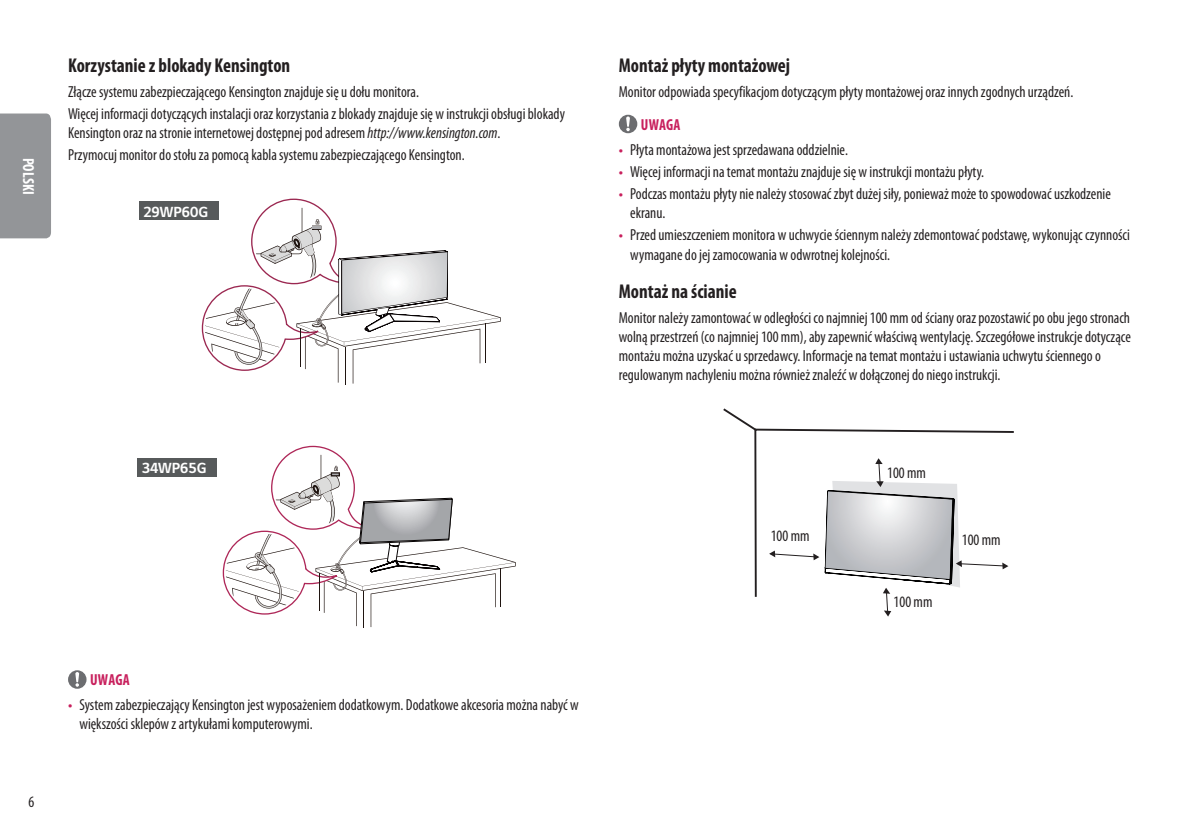
<style>
.page{position:relative;width:1191px;height:840px;background:#fff}
.page>*{position:absolute;margin:0;border:0;box-sizing:border-box;transform-origin:0 0}
.Title3{font:700 condensed 20px "Myriad Pro";color:#231f20;scale:.95 1}
.t1{font:700 16.6px "LG Smart";color:#fff;scale:.95 1}
.Body{font:condensed 16px/19.2px "Myriad Pro";color:#231f20;scale:.95 1}
.Warning{font:700 condensed 16px "Myriad Pro";letter-spacing:.01em;color:#c8205d;scale:.95 1}
.t2{font:700 condensed 16px "Myriad Pro";color:#fff;scale:.95 1}
.s1{font-style:italic}
.s2{font-family:"LG Smart";font-stretch:normal;color:#c8205d}
</style>
<div class="page">
<div style="left:0;top:113px;width:51px;height:125px;background:#939598"></div>
<div style="left:137px;top:458px;width:80px;height:18px;background:#575a5b"></div>
<div style="left:139px;top:201px;width:80px;height:19px;background:#575a5b"></div>
<svg style="left:201px;top:198px;width:299px;height:185px"></svg>
<hr style="left:341px;top:260px;width:1px;height:55px;background:#080304">
<hr style="left:345px;top:347px;width:1px;height:37px;background:#1f1410">
<hr style="left:363px;top:590px;width:1px;height:37px;background:#1f1410">
<svg style="left:222px;top:445px;width:293px;height:181px"></svg>
<hr style="left:485px;top:323px;width:1px;height:39px;background:#1f1410">
<hr style="left:500px;top:568px;width:1px;height:38px;background:#1f1410">
<svg style="left:68px;top:670px;width:18px;height:18px"></svg>
<svg style="left:619px;top:115px;width:18px;height:18px"></svg>
<svg style="left:723px;top:408px;width:290px;height:189px"></svg>
<svg style="left:767px;top:524px;width:52px;height:36px"></svg>
<svg style="left:825px;top:458px;width:183px;height:159px"></svg>
<p class="t2" style="left:38px;top:157px;width:40px;rotate:90deg">POLSKI</p>
<p class="Title3" style="left:68px;top:53px;width:235px">Korzystanie z blokady Kensington</p>
<p class="Body" style="left:68px;top:81px;width:371px">Złącze systemu zabezpieczającego Kensington znajduje się u dołu monitora.</p>
<p class="Body" style="left:68px;top:104px;width:524px">Więcej informacji dotyczących instalacji oraz korzystania z blokady znajduje się w instrukcji obsługi blokady<br>Kensington oraz na stronie internetowej dostępnej pod adresem <span class="s1">http://www.kensington.com</span>.</p>
<p class="Body" style="left:68px;top:145px;width:419px">Przymocuj monitor do stołu za pomocą kabla systemu zabezpieczającego Kensington.</p>
<p class="t1" style="left:143px;top:202px;width:70px">29WP60G</p>
<p class="t1" style="left:142px;top:458px;width:70px">34WP65G</p>
<p class="Body" style="left:28px;top:791px;width:8px">6</p>
<p class="Warning" style="left:90px;top:669px;width:43px">UWAGA</p>
<p class="Body" style="left:79px;top:694px;width:527px;text-indent:-11px"><span class="s2">•</span> System zabezpieczający Kensington jest wyposażeniem dodatkowym. Dodatkowe akcesoria można nabyć w większości sklepów z artykułami komputerowymi.</p>
<p class="Title3" style="left:619px;top:53px;width:182px">Montaż płyty montażowej</p>
<p class="Body" style="left:619px;top:81px;width:480px">Monitor odpowiada specyfikacjom dotyczącym płyty montażowej oraz innych zgodnych urządzeń.</p>
<p class="Warning" style="left:641px;top:115px;width:43px">UWAGA</p>
<p class="Body" style="left:619px;top:140px;width:243px"><span class="s2">•</span> Płyta montażowa jest sprzedawana oddzielnie.</p>
<p class="Body" style="left:619px;top:162px;width:386px"><span class="s2">•</span> Więcej informacji na temat montażu znajduje się w instrukcji montażu płyty.</p>
<p class="Body" style="left:630px;top:184px;width:507px;text-indent:-11px"><span class="s2">•</span> Podczas montażu płyty nie należy stosować zbyt dużej siły, ponieważ może to spowodować uszkodzenie ekranu.</p>
<p class="Body" style="left:630px;top:225px;width:527px;text-indent:-11px"><span class="s2">•</span> Przed umieszczeniem monitora w uchwycie ściennym należy zdemontować podstawę, wykonując czynności wymagane do jej zamocowania w odwrotnej kolejności.</p>
<p class="Title3" style="left:619px;top:278px;width:125px">Montaż na ścianie</p>
<p class="Body" style="left:619px;top:307px;width:540px">Monitor należy zamontować w odległości co najmniej 100 mm od ściany oraz pozostawić po obu jego stronach wolną przestrzeń (co najmniej 100 mm), aby zapewnić właściwą wentylację. Szczegółowe instrukcje dotyczące montażu można uzyskać u sprzedawcy. Informacje na temat montażu i ustawiania uchwytu ściennego o regulowanym nachyleniu można również znaleźć w dołączonej do niego instrukcji.</p>
<p class="Body" style="left:887px;top:462px;width:42px">100 mm</p>
<p class="Body" style="left:771px;top:525px;width:42px">100 mm</p>
<p class="Body" style="left:962px;top:529px;width:42px">100 mm</p>
<p class="Body" style="left:893px;top:592px;width:42px">100 mm</p>
</div>
